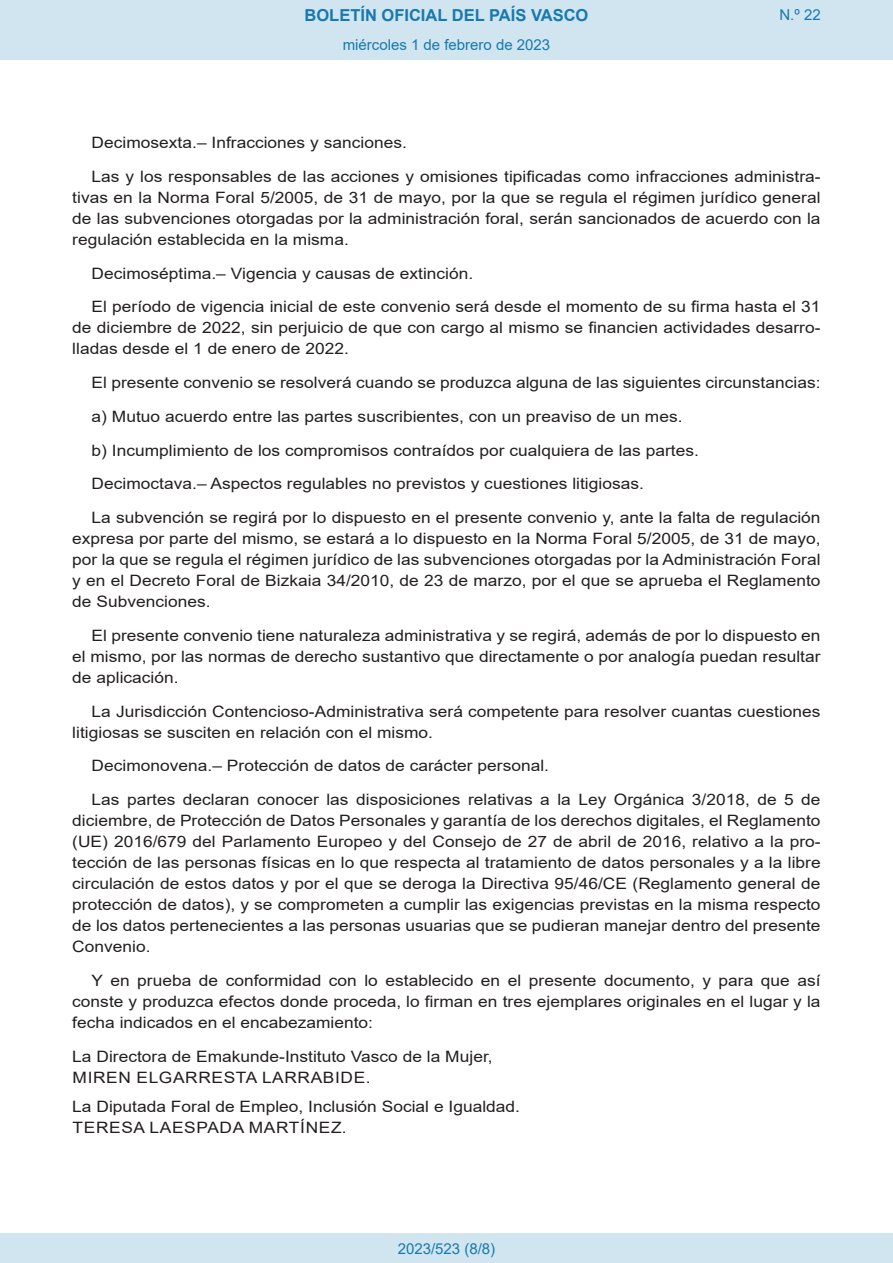
<style>
.page{position:relative;width:893px;height:1263px;background:#fff}
.page>*{position:absolute;margin:0;border:0;box-sizing:border-box;transform-origin:0 0}
.t1{font:700 16.5px "Arial";color:#1879ad}
.BOPVDetalle{font:15.6px/21px "Arial";color:#231f20;text-align:justify;scale:1.11 1}
.BOPVFirmaPuesto{font:15.6px "Arial";color:#231f20;scale:1.11 1}
.BOPVFirmaNombre{font:15.6px "Arial";letter-spacing:.035em;color:#231f20;scale:1.11 1}
.Paginacion_Centro{font:15px "Arial";color:#1879ad}
</style>
<div class="page">
<div style="left:0;top:0;width:893px;height:60px;background:#d0e5f0"></div>
<div style="left:0;top:1233px;width:893px;height:30px;background:#d0e5f0"></div>
<p class="t1" style="left:305px;top:3px;width:285px">BOLETÍN OFICIAL DEL PAÍS VASCO</p>
<p class="Paginacion_Centro" style="left:343px;top:35px;width:209px">miércoles 1 de febrero de 2023</p>
<p class="Paginacion_Centro" style="left:779px;top:5px;width:43px">N.º 22</p>
<p class="BOPVDetalle" style="left:92px;top:132px;width:285px">Decimosexta.– Infracciones y sanciones.</p>
<p class="BOPVDetalle" style="left:72px;top:166px;width:676px;text-indent:19px">Las y los responsables de las acciones y omisiones tipificadas como infracciones administra&shy;tivas en la Norma Foral 5/2005, de 31 de mayo, por la que se regula el régimen jurídico general de las subvenciones otorgadas por la administración foral, serán sancionados de acuerdo con la regulación establecida en la misma.</p>
<p class="BOPVDetalle" style="left:92px;top:263px;width:345px">Decimoséptima.– Vigencia y causas de extinción.</p>
<p class="BOPVDetalle" style="left:72px;top:296px;width:676px;text-indent:19px">El período de vigencia inicial de este convenio será desde el momento de su firma hasta el 31 de diciembre de 2022, sin perjuicio de que con cargo al mismo se financien actividades desarro&shy;lladas desde el 1 de enero de 2022.</p>
<p class="BOPVDetalle" style="left:92px;top:372px;width:658px">El presente convenio se resolverá cuando se produzca alguna de las siguientes circunstancias:</p>
<p class="BOPVDetalle" style="left:92px;top:406px;width:534px">a) Mutuo acuerdo entre las partes suscribientes, con un preaviso de un mes.</p>
<p class="BOPVDetalle" style="left:92px;top:440px;width:549px">b) Incumplimiento de los compromisos contraídos por cualquiera de las partes.</p>
<p class="BOPVDetalle" style="left:92px;top:473px;width:499px">Decimoctava.– Aspectos regulables no previstos y cuestiones litigiosas.</p>
<p class="BOPVDetalle" style="left:72px;top:507px;width:676px;text-indent:19px">La subvención se regirá por lo dispuesto en el presente convenio y, ante la falta de regulación expresa por parte del mismo, se estará a lo dispuesto en la Norma Foral 5/2005, de 31 de mayo, por la que se regula el régimen jurídico de las subvenciones otorgadas por la Administración Foral y en el Decreto Foral de Bizkaia 34/2010, de 23 de marzo, por el que se aprueba el Reglamento de Subvenciones.</p>
<p class="BOPVDetalle" style="left:72px;top:625px;width:676px;text-indent:19px">El presente convenio tiene naturaleza administrativa y se regirá, además de por lo dispuesto en el mismo, por las normas de derecho sustantivo que directamente o por analogía puedan resultar de aplicación.</p>
<p class="BOPVDetalle" style="left:72px;top:701px;width:676px;text-indent:19px">La Jurisdicción Contencioso-Administrativa será competente para resolver cuantas cuestiones litigiosas se susciten en relación con el mismo.</p>
<p class="BOPVDetalle" style="left:92px;top:755px;width:414px">Decimonovena.– Protección de datos de carácter personal.</p>
<p class="BOPVDetalle" style="left:72px;top:789px;width:676px;text-indent:19px">Las partes declaran conocer las disposiciones relativas a la Ley Orgánica 3/2018, de 5 de diciembre, de Protección de Datos Personales y garantía de los derechos digitales, el Reglamento (UE) 2016/679 del Parlamento Europeo y del Consejo de 27 de abril de 2016, relativo a la pro&shy;tección de las personas físicas en lo que respecta al tratamiento de datos personales y a la libre circulación de estos datos y por el que se deroga la Directiva 95/46/CE (Reglamento general de protección de datos), y se comprometen a cumplir las exigencias previstas en la misma respecto de los datos pertenecientes a las personas usuarias que se pudieran manejar dentro del presente Convenio.</p>
<p class="BOPVDetalle" style="left:72px;top:970px;width:676px;text-indent:19px">Y en prueba de conformidad con lo establecido en el presente documento, y para que así conste y produzca efectos donde proceda, lo firman en tres ejemplares originales en el lugar y la fecha indicados en el encabezamiento:</p>
<p class="BOPVFirmaPuesto" style="left:72px;top:1045px;width:380px">La Directora de Emakunde-Instituto Vasco de la Mujer,</p>
<p class="BOPVFirmaNombre" style="left:73px;top:1066px;width:270px">MIREN ELGARRESTA LARRABIDE.</p>
<p class="BOPVFirmaPuesto" style="left:72px;top:1096px;width:405px">La Diputada Foral de Empleo, Inclusión Social e Igualdad.</p>
<p class="BOPVFirmaNombre" style="left:73px;top:1117px;width:248px">TERESA LAESPADA MARTÍNEZ.</p>
<p class="Paginacion_Centro" style="left:398px;top:1238px;width:99px">2023/523 (8/8)</p>
</div>
